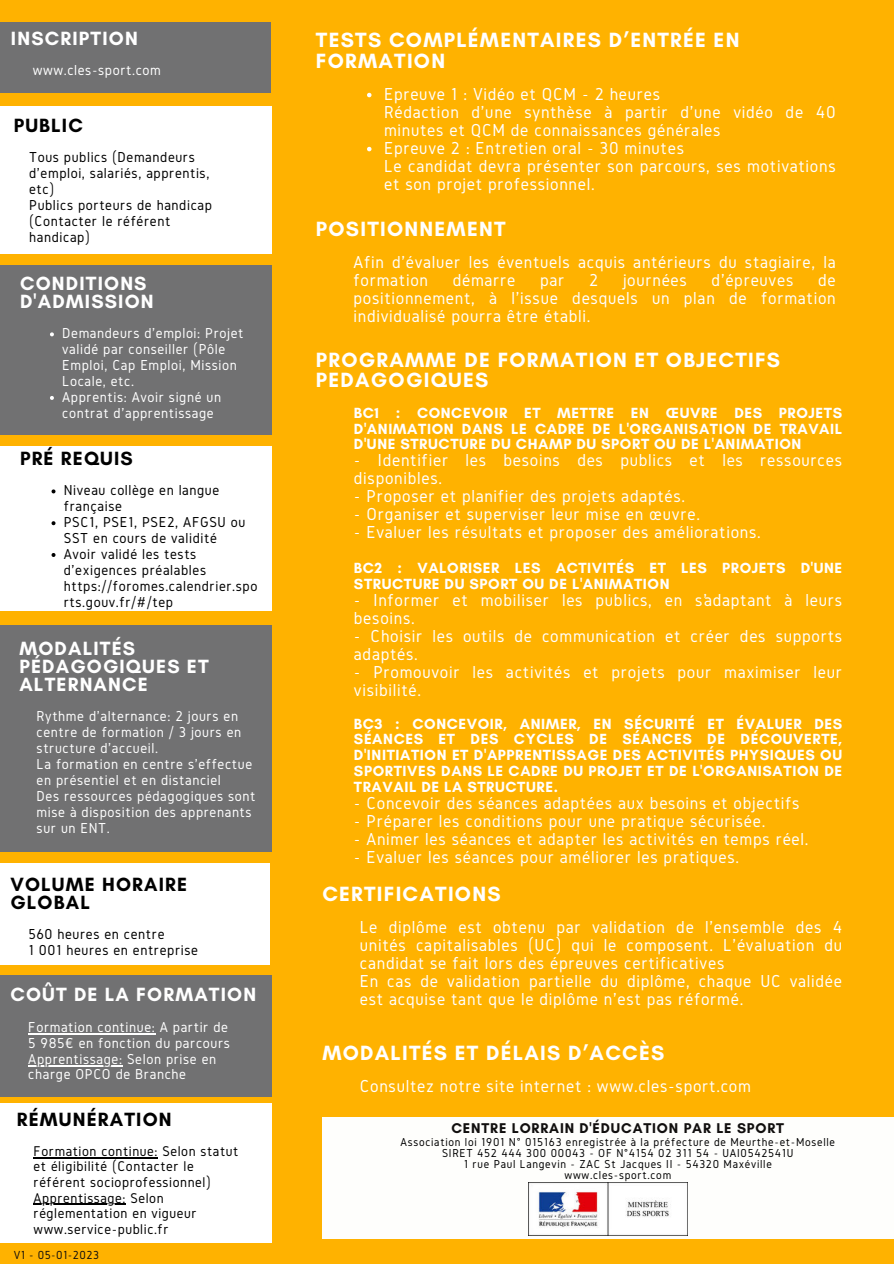
<style>
.page{position:relative;width:894px;height:1264px;background:#fff}
.page>*{position:absolute;margin:0;border:0;box-sizing:border-box;transform-origin:0 0}
.t1{font:700 21px/20.2px "Glacial Indifference";letter-spacing:.06em;color:#fff}
.t2{font:700 19.5px/18px "Glacial Indifference";letter-spacing:.06em;color:#fff}
.t3{font:700 19.5px/18px "Glacial Indifference";letter-spacing:.06em;color:#000}
.t4{font:18px/18px "Gidole";letter-spacing:.04em;color:#fff}
.t5{font:15px/15.9px "Gidole";letter-spacing:.04em;color:#fff}
.t6{font:700 15px/15.8px "Glacial Indifference";letter-spacing:.04em;color:#fff;text-align:justify}
.t7{font:15px/15.9px "Gidole";letter-spacing:.04em;color:#000}
.t8{font:14.7px/15.6px "Gidole";letter-spacing:.04em;color:#000}
.t9{font:700 14.4px "Glacial Indifference";letter-spacing:.06em;color:#110f0e}
.t10{font:12.15px "Gidole";letter-spacing:.04em;color:#110f0e}
.t11{font:12px/10.9px "Gidole";letter-spacing:.06em;color:#000;text-align:center}
</style>
<div class="page">
<div style="left:0;top:0;width:893px;height:1263px;background:#ffb200"></div>
<div style="left:0;top:106px;width:271px;height:148px;background:#fff"></div>
<div style="left:0;top:625px;width:271px;height:226px;background:#717172"></div>
<div style="left:0;top:862px;width:270px;height:102px;background:#fff"></div>
<div style="left:0;top:975px;width:271px;height:121px;background:#717172"></div>
<div style="left:0;top:1103px;width:271px;height:139px;background:#fff"></div>
<div style="left:0;top:22px;width:270px;height:71px;background:#717172"></div>
<div style="left:0;top:265px;width:271px;height:170px;background:#717172"></div>
<hr style="left:34px;top:1157px;width:124px;height:1px;background:#000">
<hr style="left:34px;top:1203px;width:92px;height:2px;background:#000">
<svg style="left:50px;top:332px;width:4px;height:4px"></svg>
<svg style="left:50px;top:396px;width:4px;height:4px"></svg>
<hr style="left:28px;top:1033px;width:127px;height:1px;background:#fff">
<hr style="left:28px;top:1064px;width:95px;height:2px;background:#fff">
<div style="left:0;top:447px;width:271px;height:164px;background:#fff"></div>
<svg style="left:51px;top:489px;width:4px;height:4px"></svg>
<svg style="left:51px;top:521px;width:4px;height:4px"></svg>
<svg style="left:51px;top:553px;width:4px;height:4px"></svg>
<div style="left:322px;top:1117px;width:571px;height:121px;background:#fefefc"></div>
<img style="left:528px;top:1182px;width:159px;height:53px">
<svg style="left:367px;top:93px;width:4px;height:4px"></svg>
<svg style="left:367px;top:147px;width:4px;height:4px"></svg>
<p class="t2" style="left:11px;top:29px;width:128px">INSCRIPTION</p>
<p class="t5" style="left:33px;top:63px;width:130px">www.cles-sport.com</p>
<p class="t3" style="left:14px;top:116px;width:71px">PUBLIC</p>
<p class="t7" style="left:29px;top:150px;width:184px">Tous publics (Demandeurs d'emploi, salariés, apprentis, etc)<br>Publics porteurs de handicap (Contacter le référent handicap)</p>
<p class="t2" style="left:20px;top:274px;width:135px">CONDITIONS<br>D'ADMISSION</p>
<p class="t5" style="left:62px;top:325px;width:183px">Demandeurs d'emploi: Projet validé par conseiller (Pôle<br>Emploi, Cap Emploi, Mission<br>Locale, etc.<br>Apprentis: Avoir signé un contrat d'apprentissage</p>
<p class="t3" style="left:20px;top:449px;width:114px">PRÉ REQUIS</p>
<p class="t7" style="left:64px;top:482px;width:195px">Niveau collège en langue française<br>PSC1, PSE1, PSE2, AFGSU ou<br>SST en cours de validité<br>Avoir validé les tests d'exigences préalables https://foromes.calendrier.spo rts.gouv.fr/#/tep</p>
<p class="t2" style="left:19px;top:639px;width:191px">MODALITÉS<br>PÉDAGOGIQUES ET<br>ALTERNANCE</p>
<p class="t5" style="left:37px;top:708px;width:220px">Rythme d'alternance: 2 jours en centre de formation / 3 jours en structure d'accueil.<br>La formation en centre s'effectue en présentiel et en distanciel<br>Des ressources pédagogiques sont mise à disposition des apprenants sur un ENT.</p>
<p class="t3" style="left:10px;top:875px;width:178px">VOLUME HORAIRE<br>GLOBAL</p>
<p class="t7" style="left:28px;top:926px;width:171px">560 heures en centre<br>1 001 heures en entreprise</p>
<p class="t2" style="left:10px;top:985px;width:247px">COÛT DE LA FORMATION</p>
<p class="t5" style="left:28px;top:1018px;width:203px">Formation continue: A partir de<br>5 985€ en fonction du parcours<br>Apprentissage: Selon prise en charge OPCO de Branche</p>
<p class="t3" style="left:17px;top:1109px;width:156px">RÉMUNÉRATION</p>
<p class="t8" style="left:34px;top:1143px;width:206px">Formation continue: Selon statut et éligibilité (Contacter le référent socioprofessionnel)<br>Apprentissage: Selon réglementation en vigueur www.service-public.fr</p>
<p class="t10" style="left:14px;top:1248px;width:87px">V1 - 05-01-2023</p>
<p class="t1" style="left:316px;top:30px;width:425px">TESTS COMPLÉMENTAIRES D’ENTRÉE EN<br>FORMATION</p>
<p class="t4" style="left:384px;top:85px;width:453px">Epreuve 1 : Vidéo et QCM - 2 heures<br>Rédaction d'une synthèse à partir d'une vidéo de 40 minutes et QCM de connaissances générales<br>Epreuve 2 : Entretien oral - 30 minutes<br>Le candidat devra présenter son parcours, ses motivations et son projet professionnel.</p>
<p class="t1" style="left:316px;top:219px;width:191px">POSITIONNEMENT</p>
<p class="t4" style="left:353px;top:253px;width:483px">Afin d'évaluer les éventuels acquis antérieurs du stagiaire, la formation</p>
<p class="t4" style="left:452px;top:271px;width:64px">démarre</p>
<p class="t4" style="left:540px;top:271px;width:26px">par</p>
<p class="t4" style="left:589px;top:271px;width:11px">2</p>
<p class="t4" style="left:622px;top:271px;width:65px">journées</p>
<p class="t4" style="left:711px;top:271px;width:83px">d'épreuves</p>
<p class="t4" style="left:353px;top:271px;width:483px;text-align:justify;text-indent:464px">de positionnement, à l'issue desquels un plan de formation individualisé pourra être établi.</p>
<p class="t1" style="left:316px;top:350px;width:465px">PROGRAMME DE FORMATION ET OBJECTIFS<br>PEDAGOGIQUES</p>
<p class="t6" style="left:354px;top:405px;width:489px">BC1 : CONCEVOIR ET METTRE EN ŒUVRE DES PROJETS D'ANIMATION DANS LE CADRE DE L'ORGANISATION DE TRAVAIL D'UNE STRUCTURE DU CHAMP DU SPORT OU DE L'ANIMATION</p>
<p class="t4" style="left:354px;top:451px;width:489px">- Identifier les besoins des publics et les ressources disponibles.</p>
<p class="t4" style="left:354px;top:487px;width:333px">- Proposer et planifier des projets adaptés.</p>
<p class="t4" style="left:354px;top:505px;width:347px">- Organiser et superviser leur mise en œuvre.</p>
<p class="t4" style="left:354px;top:523px;width:408px">- Évaluer les résultats et proposer des améliorations.</p>
<p class="t6" style="left:354px;top:560px;width:489px">BC2 : VALORISER LES ACTIVITÉS ET LES PROJETS D'UNE<br>STRUCTURE DU SPORT OU DE L'ANIMATION</p>
<p class="t4" style="left:354px;top:591px;width:489px">- Informer et mobiliser les publics, en s’adaptant à leurs besoins.</p>
<p class="t4" style="left:354px;top:627px;width:489px">- Choisir les outils de communication et créer des supports adaptés.</p>
<p class="t4" style="left:354px;top:663px;width:489px">- Promouvoir les activités et projets pour maximiser leur visibilité.</p>
<p class="t6" style="left:354px;top:715px;width:489px">BC3 : CONCEVOIR, ANIMER, EN SÉCURITÉ ET ÉVALUER DES SÉANCES ET DES CYCLES DE SÉANCES DE DÉCOUVERTE, D'INITIATION ET D'APPRENTISSAGE DES ACTIVITÉS PHYSIQUES OU SPORTIVES DANS LE CADRE DU PROJET ET DE L'ORGANISATION DE TRAVAIL DE LA STRUCTURE.</p>
<p class="t4" style="left:354px;top:793px;width:447px">- Concevoir des séances adaptées aux besoins et objectifs</p>
<p class="t4" style="left:354px;top:811px;width:413px">- Préparer les conditions pour une pratique sécurisée.</p>
<p class="t4" style="left:354px;top:829px;width:456px">- Animer les séances et adapter les activités en temps réel.</p>
<p class="t4" style="left:354px;top:847px;width:386px">- Évaluer les séances pour améliorer les pratiques.</p>
<p class="t1" style="left:322px;top:883px;width:180px">CERTIFICATIONS</p>
<p class="t4" style="left:360px;top:917px;width:483px">Le diplôme est obtenu par validation de l'ensemble des 4 unités capitalisables (UC) qui le composent. L'évaluation du candidat se fait lors des épreuves certificatives<br>En cas de validation partielle du diplôme, chaque UC validée est acquise tant que le diplôme n'est pas réformé.</p>
<p class="t1" style="left:322px;top:1042px;width:343px">MODALITÉS ET DÉLAIS D’ACCÈS</p>
<p class="t4" style="left:360px;top:1076px;width:392px">Consultez notre site internet : www.cles-sport.com</p>
<p class="t9" style="left:451px;top:1119px;width:334px">CENTRE LORRAIN D'ÉDUCATION PAR LE SPORT</p>
<p class="t11" style="left:400px;top:1136px;width:436px">Association loi 1901 N° 015163 enregistrée à la préfecture de Meurthe-et-Moselle SIRET 452 444 300 00043 - OF N°4154 02 311 54 - UAI0542541U<br>1 rue Paul Langevin - ZAC St Jacques II - 54320 Maxéville<br>www.cles-sport.com</p>
</div>
